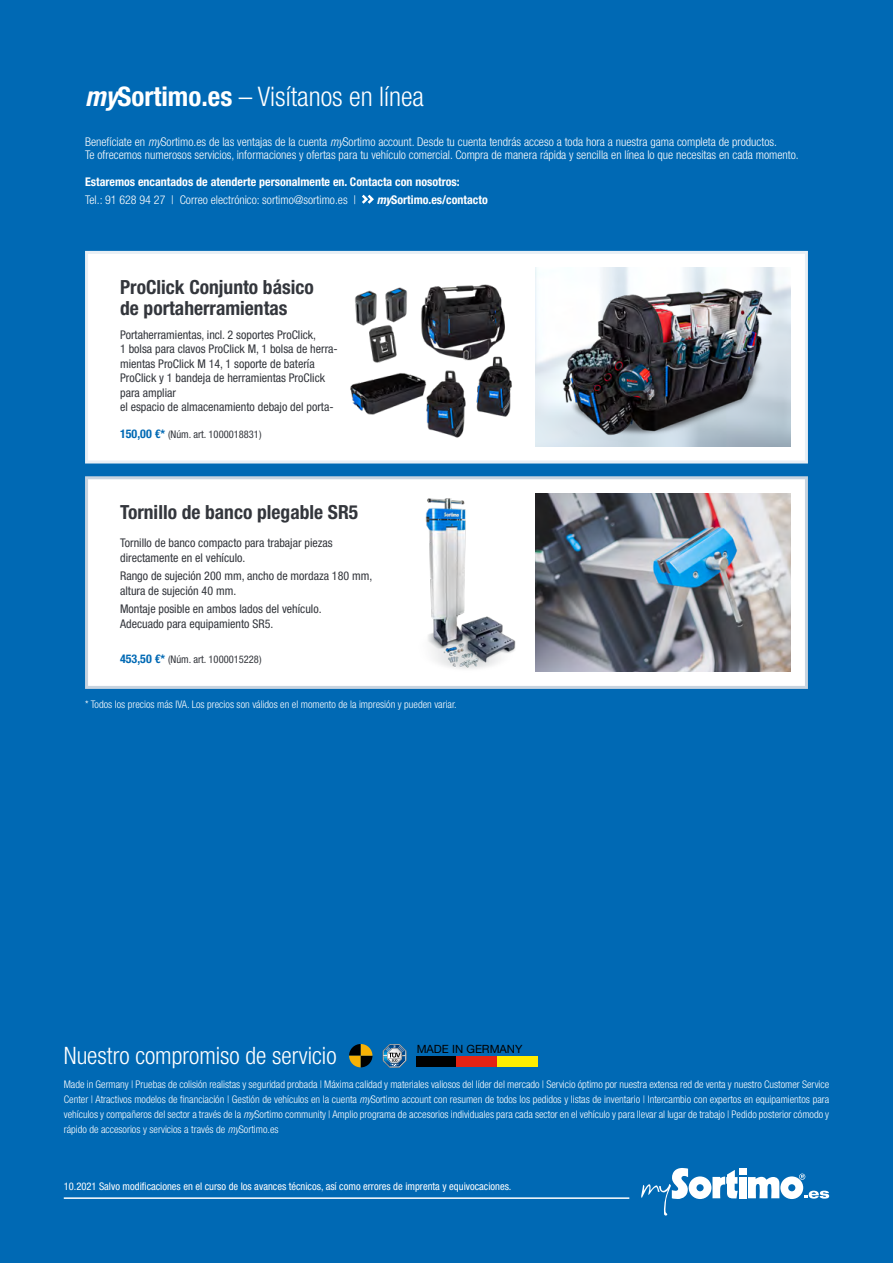
<style>
.page{position:relative;width:893px;height:1263px;background:#0069b4}
.page>*{position:absolute;margin:0;border:0;box-sizing:border-box;transform-origin:0 0}
.Seitenheader{font:300 condensed 27px "Helvetica Neue LT";color:#fff}
.Seitenheader-2{font:300 condensed 24px "Helvetica Neue LT";color:#fff}
.Headzusatz{font:700 condensed 19.5px/21px "Helvetica Neue LT";color:#33363c}
.Fliess{font:condensed 12px/14.4px "Helvetica Neue LT";color:#33363c}
.Tabelle_Einleitungst{font:300 condensed 12px/13.5px "Helvetica Neue LT";color:#fff}
.ArtPreis{font:700 condensed 12px "Helvetica Neue LT";color:#fff}
.Tabelle_Einleitungst-2{font:700 condensed 12px "Helvetica Neue LT";color:#fff}
.t1{font:11.4px "Helvetica Neue LT";color:#000}
.Kleingedrucktes{font:300 condensed 10.5px/15px "Helvetica Neue LT";color:#fff;text-align:justify}
.Fliess-2{font:condensed 10.5px "Helvetica Neue LT";color:#fff}
.Register{font:300 condensed 10.5px "Helvetica Neue LT";color:#fff}
.Fliess_Head{font:condensed 10.5px "Helvetica Neue LT";color:#33363c}
.s1{font-weight:700;font-style:italic}
.s2{font-weight:700}
.s3{font-style:italic}
.s4{font-weight:700;font-size:12px;color:#0069b4}
</style>
<div class="page">
<svg style="left:362px;top:195px;width:12px;height:9px"></svg>
<svg style="left:383px;top:1044px;width:24px;height:24px"></svg>
<svg style="left:349px;top:1044px;width:23px;height:23px"></svg>
<div style="left:417px;top:1056px;width:40px;height:11px;background:#000"></div>
<div style="left:457px;top:1056px;width:40px;height:11px;background:#e42313"></div>
<div style="left:497px;top:1056px;width:40px;height:11px;background:#ffed00"></div>
<hr style="left:64px;top:1197px;width:565px;height:2px;background:#fff">
<div style="left:739px;top:1177px;width:8px;height:21px;background:#fff"></div>
<div style="left:739px;top:1168px;width:8px;height:7px;background:#fff"></div>
<svg style="left:748px;top:1173px;width:81px;height:26px"></svg>
<svg style="left:641px;top:1168px;width:97px;height:47px"></svg>
<div style="left:85px;top:476px;width:723px;height:213px;background:#fff;border:3px solid #c7d3df"></div>
<img style="left:425px;top:493px;width:366px;height:179px">
<div style="left:85px;top:251px;width:723px;height:212px;background:#fff;border:3px solid #e8eff5"></div>
<img style="left:350px;top:284px;width:162px;height:154px">
<img style="left:545px;top:268px;width:234px;height:178px">
<p class="Seitenheader" style="left:85px;top:81px;width:341px"><span class="s1">my</span><span class="s2">Sortimo.es</span> – Visítanos en línea</p>
<p class="Tabelle_Einleitungst" style="left:85px;top:134px;width:715px">Benefíciate en <span class="s3">my</span>Sortimo.es de las ventajas de la cuenta <span class="s3">my</span>Sortimo account. Desde tu cuenta tendrás acceso a toda hora a nuestra gama completa de productos.<br>Te ofrecemos numerosos servicios, informaciones y ofertas para tu vehículo comercial. Compra de manera rápida y sencilla en línea lo que necesitas en cada momento.</p>
<p class="ArtPreis" style="left:85px;top:174px;width:376px">Estaremos encantados de atenderte personalmente en. Contacta con nosotros:</p>
<p class="Tabelle_Einleitungst" style="left:85px;top:193px;width:273px">Tel.: 91 628 94 27 | Correo electrónico: sortimo@sortimo.es |</p>
<p class="Tabelle_Einleitungst-2" style="left:377px;top:192px;width:112px"><span class="s3">my</span>Sortimo.es/contacto</p>
<p class="Headzusatz" style="left:120px;top:276px;width:195px">ProClick Conjunto básico de portaherramientas</p>
<p class="Fliess" style="left:120px;top:327px;width:219px">Portaherramientas, incl. 2 soportes ProClick,<br>1 bolsa para clavos ProClick M, 1 bolsa de herra&shy;mientas ProClick M 14, 1 soporte de batería ProClick y 1 bandeja de herramientas ProClick para ampliar<br>el espacio de almacenamiento debajo del porta-</p>
<p class="Fliess_Head" style="left:120px;top:428px;width:143px"><span class="s4">150,00 €*</span> (Núm. art. 1000018831)</p>
<p class="Headzusatz" style="left:120px;top:501px;width:240px">Tornillo de banco plegable SR5</p>
<p class="Fliess" style="left:120px;top:536px;width:214px">Tornillo de banco compacto para trabajar piezas directamente en el vehículo.</p>
<p class="Fliess" style="left:120px;top:569px;width:254px">Rango de sujeción 200 mm, ancho de mordaza 180 mm, altura de sujeción 40 mm.</p>
<p class="Fliess" style="left:120px;top:602px;width:203px">Montaje posible en ambos lados del vehículo.<br>Adecuado para equipamiento SR5.</p>
<p class="Fliess_Head" style="left:120px;top:654px;width:143px"><span class="s4">453,50 €*</span> (Núm. art. 1000015228)</p>
<p class="Register" style="left:85px;top:698px;width:373px">* Todos los precios más IVA. Los precios son válidos en el momento de la impresión y pueden variar.</p>
<p class="t1" style="left:417px;top:1042px;width:107px">MADE IN GERMANY</p>
<p class="Seitenheader-2" style="left:64px;top:1042px;width:274px">Nuestro compromiso de servicio</p>
<p class="Kleingedrucktes" style="left:64px;top:1077px;width:767px">Made in Germany | Pruebas de colisión realistas y seguridad probada | Máxima calidad y materiales valiosos del líder del mercado | Servicio óptimo por nuestra extensa red de venta y nuestro Customer Service Center | Atractivos modelos de financiación | Gestión de vehículos en la cuenta <span class="s3">my</span>Sortimo account con resumen de todos los pedidos y listas de inventario | Intercambio con expertos en equipamientos para vehículos y compañeros del sector a través de la <span class="s3">my</span>Sortimo community | Amplio programa de accesorios individuales para cada sector en el vehículo y para llevar al lugar de trabajo | Pedido posterior cómodo y rápido de accesorios y servicios a través de <span class="s3">my</span>Sortimo.es</p>
<p class="Fliess-2" style="left:64px;top:1181px;width:449px">10.2021 Salvo modificaciones en el curso de los avances técnicos, así como errores de imprenta y equivocaciones.</p>
</div>
